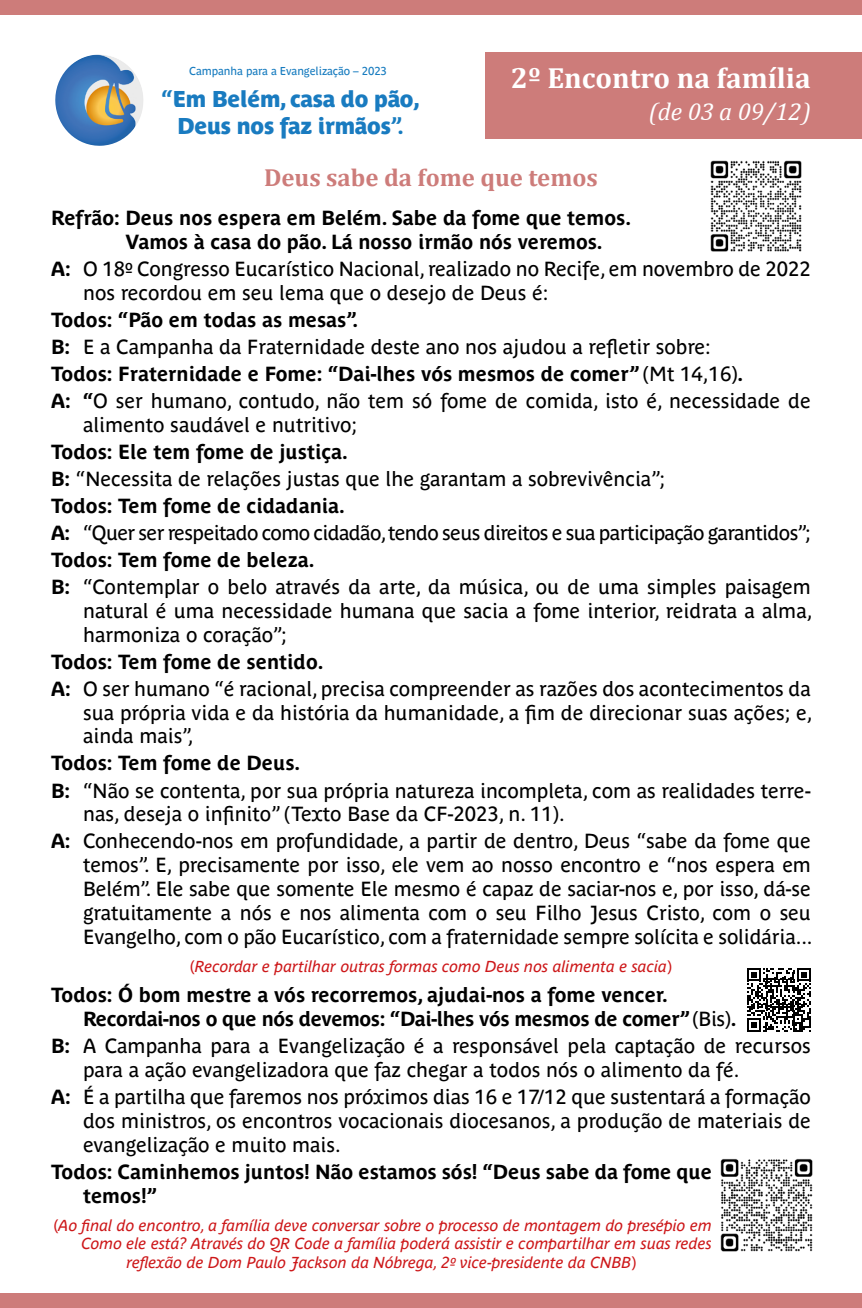
<style>
.page{position:relative;width:862px;height:1308px;background:#fff}
.page>*{position:absolute;margin:0;border:0;box-sizing:border-box;transform-origin:0 0}
.t1{font:700 29.25px "Cambria";color:#fff}
.t2{font:700 24.75px "Cambria";color:#cd7c7a}
.t3{font:italic 24.75px "Cambria";color:#fff}
.t4{font:22.72px/27.2px "Parisine Plus Std Sombre";letter-spacing:-.01em;color:#197bc0;text-align:center;scale:.95 1}
.t5{font:20.25px/27px "Parisine Plus Std";color:#000}
.t6{font:700 20.25px/23.8px "Parisine Plus Std";color:#000}
.t7{font:700 20.25px/23.8px "Parisine Plus Std";letter-spacing:-.02em;color:#000}
.t8{font:italic 15.75px "Parisine Plus Std";color:#cd1719}
.t9{font:11.25px "Parisine Plus Std";letter-spacing:-.01em;color:#167bbf}
.s1{font-family:"Parisine Plus Std";font-weight:700;color:#167bbf}
.s2{font-weight:700}
.s3{font-style:normal}
.s4{font-weight:400}
</style>
<div class="page">
<img style="left:55px;top:54px;width:88px;height:92px">
<img style="left:710px;top:160px;width:92px;height:92px">
<div style="left:485px;top:52px;width:376px;height:87px;background:#cd7c7a"></div>
<div style="left:0;top:1293px;width:861px;height:14px;background:#cd7c7a"></div>
<div style="left:0;top:0;width:861px;height:14px;background:#cd7c7a"></div>
<svg style="left:747px;top:968px;width:63px;height:63px"></svg>
<img style="left:720px;top:1158px;width:93px;height:94px">
<p class="t9" style="left:189px;top:65px;width:199px">Campanha para a Evangelização – 2023</p>
<p class="t4" style="left:161px;top:85px;width:273px"><span class="s1">“</span>Em Belém, casa do pão,<br>Deus nos faz irmãos<span class="s1">”.</span></p>
<h1 class="t1" style="left:510px;top:60px;width:301px">2º Encontro na família</h1>
<p class="t3" style="left:648px;top:97px;width:163px">(de 03 a 09/12)</p>
<p class="t2" style="left:264px;top:163px;width:335px">Deus sabe da fome que temos</p>
<p class="t6" style="left:125px;top:206px;width:506px;text-indent:-74px">Refrão: Deus nos espera em Belém. Sabe da fome que temos.<br>Vamos à casa do pão. Lá nosso irmão nós veremos.</p>
<p class="t5" style="left:83px;top:257px;width:729px;line-height:23.8px;text-indent:-32px"><span class="s2">A:</span> O 18º Congresso Eucarístico Nacional, realizado no Recife, em novembro de 2022 nos recordou em seu lema que o desejo de Deus é:</p>
<p class="t5" style="left:51px;top:306px;width:760px"><span class="s2">Todos: “Pão em todas as mesas”.<br>B:</span> E a Campanha da Fraternidade deste ano nos ajudou a refletir sobre:<br><span class="s2">Todos: Fraternidade e Fome: “Dai-lhes vós mesmos de comer”</span> (Mt 14,16)<span class="s2">.<br>A: “</span>O ser humano, contudo, não tem só fome de comida, isto é, necessidade de</p>
<p class="t5" style="left:83px;top:411px;width:275px">alimento saudável e nutritivo;</p>
<p class="t5" style="left:51px;top:438px;width:760px"><span class="s2">Todos: Ele tem fome de justiça.<br>B:</span> “Necessita de relações justas que lhe garantam a sobrevivência”;<br><span class="s2">Todos: Tem fome de cidadania.<br>A:</span> “Quer ser respeitado como cidadão, tendo seus direitos e sua participação garantidos”; <span class="s2">Todos: Tem fome de beleza.<br>B:</span> “Contemplar o belo através da arte, da música, ou de uma simples paisagem</p>
<p class="t5" style="left:83px;top:598px;width:730px;line-height:23.8px">natural é uma necessidade humana que sacia a fome interior, reidrata a alma, harmoniza o coração”;</p>
<p class="t5" style="left:51px;top:648px;width:761px"><span class="s2">Todos: Tem fome de sentido.<br>A:</span> O ser humano “é racional, precisa compreender as razões dos acontecimentos da</p>
<p class="t5" style="left:83px;top:700px;width:730px;line-height:23.8px">sua própria vida e da história da humanidade, a fim de direcionar suas ações; e, ainda mais”,</p>
<p class="t5" style="left:51px;top:749px;width:760px"><span class="s2">Todos: Tem fome de Deus.<br>B:</span> “Não se contenta, por sua própria natureza incompleta, com as realidades terre-</p>
<p class="t5" style="left:51px;top:800px;width:760px;text-indent:32px">nas, deseja o infinito” (Texto Base da CF-2023, n. 11).<br><span class="s2">A:</span> Conhecendo-nos em profundidade, a partir de dentro, Deus “sabe da fome que</p>
<p class="t5" style="left:83px;top:853px;width:730px;line-height:23.8px;text-align:justify">temos”. E, precisamente por isso, ele vem ao nosso encontro e “nos espera em Belém”. Ele sabe que somente Ele mesmo é capaz de saciar-nos e, por isso, dá-se gratuitamente a nós e nos alimenta com o seu Filho Jesus Cristo, com o seu Evangelho, com o pão Eucarístico, com a fraternidade sempre solícita e solidária...</p>
<p class="t8" style="left:190px;top:957px;width:483px"><span class="s3">(</span>Recordar e partilhar outras formas como Deus nos alimenta e sacia<span class="s3">)</span></p>
<p class="t7" style="left:83px;top:983px;width:654px;text-indent:-32px">Todos: Ó bom mestre a vós recorremos, ajudai-nos a fome vencer.<br>Recordai-nos o que nós devemos: “Dai-lhes vós mesmos de comer” <span class="s4">(Bis)</span>.</p>
<p class="t5" style="left:83px;top:1034px;width:728px;line-height:23.8px;text-indent:-32px"><span class="s2">B:</span> A Campanha para a Evangelização é a responsável pela captação de recursos para a ação evangelizadora que faz chegar a todos nós o alimento da fé.</p>
<p class="t5" style="left:83px;top:1084px;width:729px;line-height:23.8px;text-align:justify;text-indent:-32px"><span class="s2">A:</span> É a partilha que faremos nos próximos dias 16 e 17/12 que sustentará a formação dos ministros, os encontros vocacionais diocesanos, a produção de materiais de evangelização e muito mais.</p>
<p class="t6" style="left:83px;top:1159px;width:630px;text-indent:-32px">Todos: Caminhemos juntos! Não estamos sós! “Deus sabe da fome que temos!”</p>
<p class="t8" style="left:54px;top:1216px;width:659px"><span class="s3">(</span>Ao final do encontro, a família deve conversar sobre o processo de montagem do presépio em</p>
<p class="t8" style="left:81px;top:1234px;width:631px">Como ele está? Através do QR Code a família poderá assistir e compartilhar em suas redes</p>
<p class="t8" style="left:126px;top:1253px;width:511px">reflexão de Dom Paulo Jackson da Nóbrega, 2º vice-presidente da CNBB<span class="s3">)</span></p>
</div>
